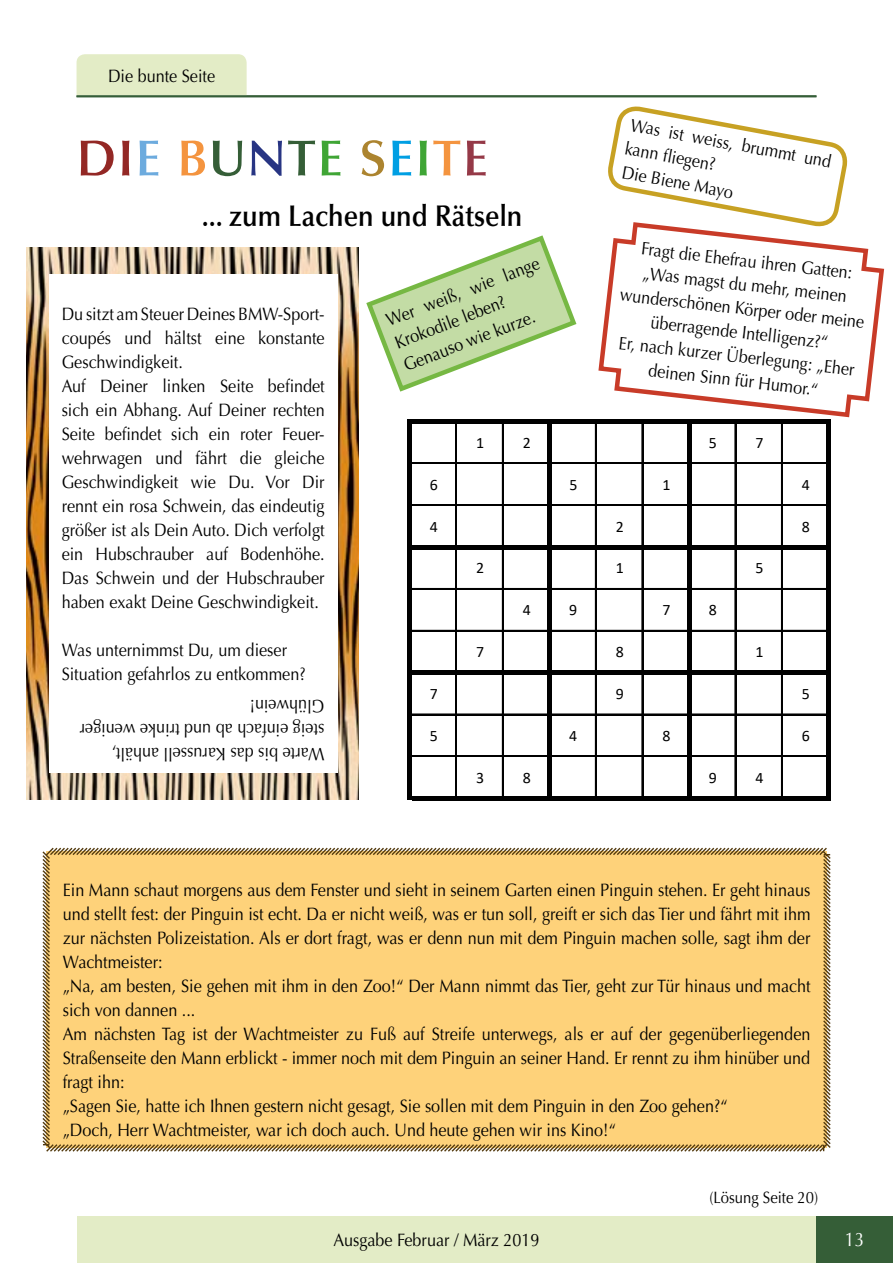
<style>
.page{position:relative;width:893px;height:1263px;background:#fff}
.page>*{position:absolute;margin:0;border:0;box-sizing:border-box;transform-origin:0 0}
.t1{font:600 51px "Optima LT Std";letter-spacing:.03em;color:#932825}
.t2{font:600 30px "Optima LT Std";color:#000;scale:.9 1}
.t3{font:19.5px "Optima LT Std";color:#fff;scale:.9 1}
.t4{font:18px/24px "Optima LT Std";color:#000;scale:.9 1}
.t5{font:16.5px "Optima LT Std";color:#000;scale:.9 1}
.t6{font:15.9px "Calibri";color:#000}
.s1{color:#6dabde}
.s2{color:#f4943f}
.s3{color:#355e37}
.s4{color:#283583}
.s5{color:#3fa535}
.s6{color:#ac842f}
.s7{color:#009fe3}
.s8{color:#953947}
</style>
<div class="page">
<div style="left:77px;top:1216px;width:739px;height:47px;background:#e3ecc6"></div>
<div style="left:816px;top:1216px;width:77px;height:47px;background:#355e37"></div>
<div style="left:77px;top:54px;width:170px;height:41px;background:#e3ecc6"></div>
<hr style="left:77px;top:95px;width:739px;height:2px;background:#355e37">
<img style="left:27px;top:248px;width:332px;height:552px">
<div style="left:49px;top:274px;width:288px;height:499px;background:#fff"></div>
<div style="left:42px;top:847px;width:789px;height:305px;background:#fed27a"></div>
<hr style="left:412px;top:463px;width:135px;height:1px;background:#000">
<hr style="left:551px;top:463px;width:136px;height:1px;background:#000">
<hr style="left:412px;top:504px;width:135px;height:1px;background:#000">
<hr style="left:412px;top:505px;width:135px;height:1px;background:#000">
<hr style="left:552px;top:504px;width:135px;height:1px;background:#000">
<hr style="left:551px;top:505px;width:136px;height:1px;background:#000">
<hr style="left:456px;top:424px;width:1px;height:121px;background:#000">
<hr style="left:502px;top:424px;width:2px;height:121px;background:#000">
<hr style="left:412px;top:588px;width:135px;height:2px;background:#000">
<hr style="left:595px;top:424px;width:2px;height:121px;background:#000">
<hr style="left:642px;top:424px;width:1px;height:121px;background:#000">
<hr style="left:551px;top:588px;width:136px;height:2px;background:#000">
<hr style="left:735px;top:424px;width:1px;height:121px;background:#000">
<hr style="left:781px;top:424px;width:2px;height:121px;background:#000">
<hr style="left:412px;top:630px;width:135px;height:2px;background:#000">
<hr style="left:551px;top:630px;width:136px;height:2px;background:#000">
<hr style="left:456px;top:549px;width:1px;height:122px;background:#000">
<hr style="left:502px;top:549px;width:2px;height:122px;background:#000">
<hr style="left:412px;top:714px;width:135px;height:1px;background:#000">
<hr style="left:595px;top:549px;width:2px;height:122px;background:#000">
<hr style="left:642px;top:549px;width:1px;height:122px;background:#000">
<hr style="left:551px;top:714px;width:136px;height:1px;background:#000">
<hr style="left:735px;top:549px;width:1px;height:122px;background:#000">
<hr style="left:781px;top:549px;width:2px;height:122px;background:#000">
<hr style="left:412px;top:756px;width:135px;height:1px;background:#000">
<hr style="left:551px;top:756px;width:136px;height:1px;background:#000">
<hr style="left:408px;top:420px;width:4px;height:380px;background:#000">
<hr style="left:456px;top:675px;width:1px;height:121px;background:#000">
<hr style="left:502px;top:675px;width:2px;height:121px;background:#000">
<hr style="left:547px;top:424px;width:4px;height:376px;background:#000">
<hr style="left:595px;top:675px;width:2px;height:121px;background:#000">
<hr style="left:642px;top:675px;width:1px;height:121px;background:#000">
<hr style="left:687px;top:424px;width:4px;height:376px;background:#000">
<hr style="left:735px;top:675px;width:1px;height:121px;background:#000">
<hr style="left:781px;top:675px;width:2px;height:121px;background:#000">
<div style="left:826px;top:424px;width:5px;height:376px;background:#000"></div>
<hr style="left:412px;top:420px;width:419px;height:4px;background:#000">
<hr style="left:691px;top:463px;width:135px;height:1px;background:#000">
<hr style="left:691px;top:504px;width:135px;height:1px;background:#000">
<hr style="left:691px;top:505px;width:135px;height:1px;background:#000">
<hr style="left:412px;top:545px;width:419px;height:4px;background:#000">
<hr style="left:691px;top:588px;width:135px;height:2px;background:#000">
<hr style="left:691px;top:630px;width:135px;height:2px;background:#000">
<hr style="left:412px;top:671px;width:419px;height:4px;background:#000">
<hr style="left:691px;top:714px;width:135px;height:1px;background:#000">
<hr style="left:691px;top:756px;width:135px;height:1px;background:#000">
<hr style="left:412px;top:796px;width:419px;height:4px;background:#000">
<svg style="left:608px;top:106px;width:240px;height:114px"></svg>
<svg style="left:596px;top:220px;width:289px;height:200px"></svg>
<svg style="left:366px;top:235px;width:211px;height:157px"></svg>
<p class="t4" style="left:108px;top:64px;width:121px">Die bunte Seite</p>
<h1 class="t1" style="left:77px;top:129px;width:413px">DI<span class="s1">E</span> <span class="s2">B</span><span class="s3">U</span><span class="s4">N</span><span class="s3">T</span><span class="s5">E</span> <span class="s6">S</span><span class="s7">E</span><span class="s5">I</span><span class="s2">T</span><span class="s8">E</span></h1>
<h2 class="t2" style="left:202px;top:199px;width:357px">... zum Lachen und Rätseln</h2>
<p class="t4" style="left:631px;top:114px;width:230px;rotate:10deg">Was ist weiss, brummt und kann fl iegen?<br>Die Biene Mayo</p>
<p class="t4" style="left:62px;top:302px;width:294px">Du sitzt am Steuer Deines BMW-Sport&shy;coupés und hältst eine konstante Geschwindigkeit.<br>Auf Deiner linken Seite befindet sich ein Abhang. Auf Deiner rechten Seite befindet sich ein roter Feuer&shy;wehrwagen und fährt die gleiche Geschwindigkeit wie Du. Vor Dir rennt ein rosa Schwein, das eindeutig größer ist als Dein Auto. Dich verfolgt ein Hubschrauber auf Bodenhöhe.<br>Das Schwein und der Hubschrauber haben exakt Deine Geschwindigkeit.</p>
<p class="t4" style="left:62px;top:638px;width:273px">Was unternimmst Du, um dieser<br>Situation gefahrlos zu entkommen?</p>
<p class="t4" style="left:324px;top:766px;width:273px;rotate:-180deg">Warte bis das Karussell anhält, steig einfach ab und trinke weniger<br>Glühwein!</p>
<p class="t4" style="left:383px;top:310px;width:182px;rotate:-21deg">Wer weiß, wie lange<br>Krokodile leben?<br>Genauso wie kurze.</p>
<p class="t4" style="left:627px;top:234px;width:275px;text-align:center;rotate:7deg">Fragt die Ehefrau ihren Gatten: „Was magst du mehr, meinen wunderschönen Körper oder meine überragende Intelligenz?“<br>Er, nach kurzer Überlegung: „Eher deinen Sinn für Humor.“</p>
<p class="t6" style="left:476px;top:432px;width:10px">1</p>
<p class="t6" style="left:523px;top:432px;width:10px">2</p>
<p class="t6" style="left:709px;top:432px;width:10px">5</p>
<p class="t6" style="left:755px;top:432px;width:10px">7</p>
<p class="t6" style="left:430px;top:473px;width:10px">6</p>
<p class="t6" style="left:569px;top:473px;width:10px">5</p>
<p class="t6" style="left:662px;top:473px;width:10px">1</p>
<p class="t6" style="left:802px;top:473px;width:10px">4</p>
<p class="t6" style="left:430px;top:515px;width:10px">4</p>
<p class="t6" style="left:616px;top:515px;width:10px">2</p>
<p class="t6" style="left:802px;top:515px;width:10px">8</p>
<p class="t6" style="left:476px;top:557px;width:10px">2</p>
<p class="t6" style="left:616px;top:557px;width:10px">1</p>
<p class="t6" style="left:755px;top:557px;width:10px">5</p>
<p class="t6" style="left:523px;top:599px;width:10px">4</p>
<p class="t6" style="left:569px;top:599px;width:10px">9</p>
<p class="t6" style="left:662px;top:599px;width:10px">7</p>
<p class="t6" style="left:709px;top:599px;width:10px">8</p>
<p class="t6" style="left:476px;top:641px;width:10px">7</p>
<p class="t6" style="left:616px;top:641px;width:10px">8</p>
<p class="t6" style="left:755px;top:641px;width:10px">1</p>
<p class="t6" style="left:430px;top:683px;width:10px">7</p>
<p class="t6" style="left:616px;top:683px;width:10px">9</p>
<p class="t6" style="left:802px;top:683px;width:10px">5</p>
<p class="t6" style="left:430px;top:724px;width:10px">5</p>
<p class="t6" style="left:569px;top:724px;width:10px">4</p>
<p class="t6" style="left:662px;top:724px;width:10px">8</p>
<p class="t6" style="left:802px;top:724px;width:10px">6</p>
<p class="t6" style="left:476px;top:766px;width:10px">3</p>
<p class="t6" style="left:523px;top:766px;width:10px">8</p>
<p class="t6" style="left:709px;top:766px;width:10px">9</p>
<p class="t6" style="left:755px;top:766px;width:10px">4</p>
<p class="t4" style="left:63px;top:878px;width:832px">Ein Mann schaut morgens aus dem Fenster und sieht in seinem Garten einen Pinguin stehen. Er geht hinaus und stellt fest: der Pinguin ist echt. Da er nicht weiß, was er tun soll, greift er sich das Tier und fährt mit ihm zur nächsten Polizeistation. Als er dort fragt, was er denn nun mit dem Pinguin machen solle, sagt ihm der Wachtmeister:<br>„Na, am besten, Sie gehen mit ihm in den Zoo!“ Der Mann nimmt das Tier, geht zur Tür hinaus und macht sich von dannen ...<br>Am nächsten Tag ist der Wachtmeister zu Fuß auf Streife unterwegs, als er auf der gegenüberliegenden Straßenseite den Mann erblickt - immer noch mit dem Pinguin an seiner Hand. Er rennt zu ihm hinüber und fragt ihn:<br>„Sagen Sie, hatte ich Ihnen gestern nicht gesagt, Sie sollen mit dem Pinguin in den Zoo gehen?“<br>„Doch, Herr Wachtmeister, war ich doch auch. Und heute gehen wir ins Kino!“</p>
<p class="t5" style="left:709px;top:1188px;width:123px">(Lösung Seite 20)</p>
<p class="t4" style="left:334px;top:1228px;width:230px">Ausgabe Februar / März 2019</p>
<p class="t3" style="left:845px;top:1228px;width:23px">13</p>
</div>
